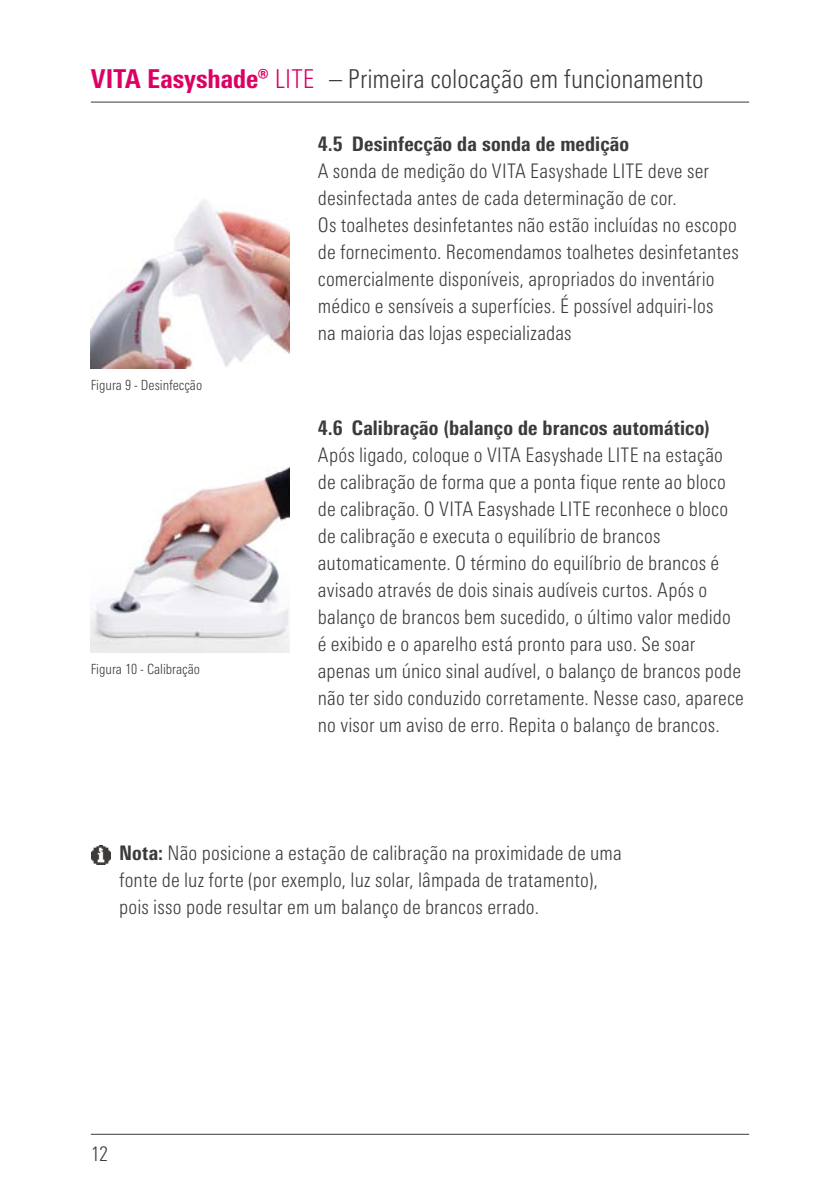
<style>
.page{position:relative;width:840px;height:1191px;background:#fff}
.page>*{position:absolute;margin:0;border:0;box-sizing:border-box;transform-origin:0 0}
.t1{font:300 condensed 26px "Univers Next Pro";letter-spacing:-.005em;color:#3b3b3a}
.t2{font:800 condensed 26px "Univers Next Pro";color:#dd0064}
.t3{font:300 condensed 20px/27px "Univers Next Pro";letter-spacing:.005em;color:#3b3b3a}
.t4{font:800 condensed 20px "Univers Next Pro";letter-spacing:.005em;color:#3b3b3a}
.t5{font:300 condensed 14px "Univers Next Pro";color:#3b3b3a}
.s1{font-weight:300}
.s2{font-weight:800}
</style>
<div class="page">
<hr style="left:91px;top:102px;width:657px;height:1px;background:#3b3b3a">
<hr style="left:91px;top:1134px;width:657px;height:1px;background:#3b3b3a">
<img style="left:91px;top:467px;width:198px;height:185px">
<img style="left:91px;top:200px;width:198px;height:169px">
<img style="left:91px;top:845px;width:19px;height:19px">
<h1 class="t2" style="left:91px;top:63px;width:225px">VITA Easyshade® <span class="s1">LITE</span></h1>
<h1 class="t1" style="left:329px;top:63px;width:376px">– Primeira colocação em funcionamento</h1>
<p class="t5" style="left:91px;top:377px;width:113px">Figura 9 - Desinfecção</p>
<p class="t5" style="left:91px;top:661px;width:111px">Figura 10 - Calibração</p>
<p class="t4" style="left:317px;top:132px;width:313px">4.5 Desinfecção da sonda de medição</p>
<p class="t3" style="left:317px;top:157px;width:422px">A sonda de medição do VITA Easyshade LITE deve ser desinfectada antes de cada determinação de cor.<br>Os toalhetes desinfetantes não estão incluídas no escopo de fornecimento. Recomendamos toalhetes desinfetantes comercialmente disponíveis, apropriados do inventário médico e sensíveis a superfícies. É possível adquiri-los<br>na maioria das lojas especializadas</p>
<p class="t4" style="left:317px;top:415px;width:393px">4.6 Calibração (balanço de brancos automático)</p>
<p class="t3" style="left:317px;top:441px;width:427px">Após ligado, coloque o VITA Easyshade LITE na estação de calibração de forma que a ponta fique rente ao bloco de calibração. O VITA Easyshade LITE reconhece o bloco de calibração e executa o equilíbrio de brancos automaticamente. O término do equilíbrio de brancos é avisado através de dois sinais audíveis curtos. Após o balanço de brancos bem sucedido, o último valor medido é exibido e o aparelho está pronto para uso. Se soar apenas um único sinal audível, o balanço de brancos pode não ter sido conduzido corretamente. Nesse caso, aparece no visor um aviso de erro. Repita o balanço de brancos.</p>
<p class="t3" style="left:119px;top:839px;width:504px"><span class="s2">Nota:</span> Não posicione a estação de calibração na proximidade de uma fonte de luz forte (por exemplo, luz solar, lâmpada de tratamento), pois isso pode resultar em um balanço de brancos errado.</p>
<p class="t3" style="left:91px;top:1140px;width:18px">12</p>
</div>
